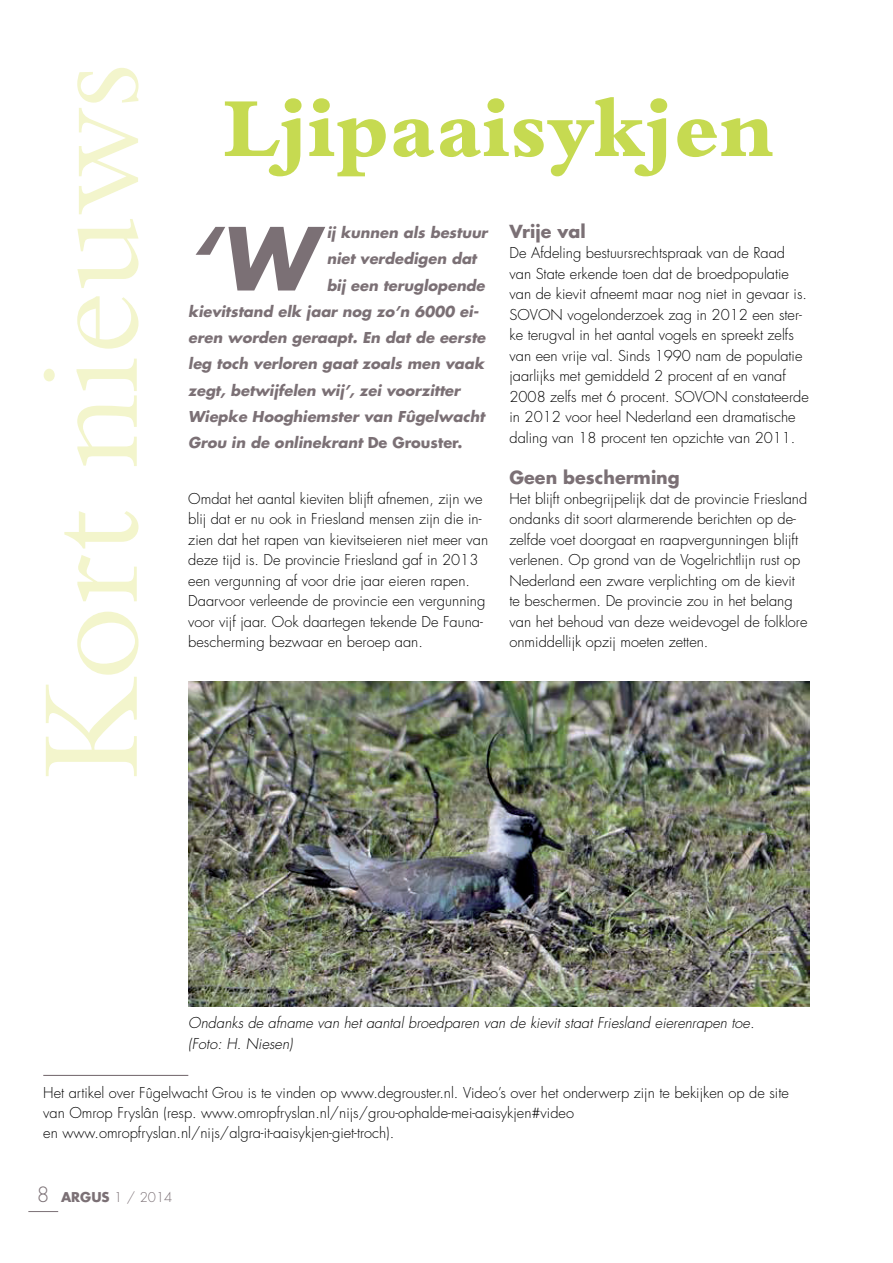
<style>
.page{position:relative;width:893px;height:1263px;background:#fff}
.page>*{position:absolute;margin:0;border:0;box-sizing:border-box;transform-origin:0 0}
.t1{font:146.25px "Bembo";color:#f3f5cc}
.t2{font:800 87.75px "Bembo";color:#c6da51}
.t3{font:italic 700 84.45px "Futura Std";color:#7b7075}
.t4{font:700 17.55px "Futura Std";color:#7b7075}
.t5{font:300 14.55px/20.4px "Futura Std";color:#000}
.t6{font:italic 700 14.55px "Futura Std";color:#7b7075}
.t7{font:italic 300 14.55px/20.4px "Futura Std";color:#000}
.t8{font:300 13.2px "Futura Std";color:#7b7075}
.s1{font-style:normal}
.s2{font-size:20.4px}
.s3{font-weight:700}
</style>
<div class="page">
<hr style="left:28px;top:1211px;width:30px;height:1px;background:#7b7075">
<img style="left:188px;top:681px;width:622px;height:325px">
<hr style="left:43px;top:1075px;width:145px;height:1px;background:#7b7075">
<h1 class="t1" style="left:6px;top:779px;width:717px;rotate:-90deg">Kort nieuws</h1>
<h2 class="t2" style="left:224px;top:79px;width:552px">Ljipaaisykjen</h2>
<h3 class="t3" style="left:188px;top:203px;width:127px">‘W</h3>
<p class="t6" style="left:327px;top:223px;width:162px">ij kunnen als bestuur</p>
<p class="t6" style="left:327px;top:249px;width:151px">niet verdedigen dat</p>
<p class="t6" style="left:327px;top:275px;width:160px">bij een teruglopende</p>
<p class="t6" style="left:188px;top:302px;width:292px">kievitstand elk jaar nog zo’n 6000 ei-</p>
<p class="t6" style="left:188px;top:328px;width:299px">eren worden geraapt. En dat de eerste</p>
<p class="t6" style="left:188px;top:354px;width:297px">leg toch verloren gaat zoals men vaak</p>
<p class="t6" style="left:188px;top:381px;width:273px">zegt, betwijfelen wij’, zei voorzitter</p>
<p class="t6" style="left:188px;top:407px;width:298px">Wiepke Hooghiemster van Fûgelwacht</p>
<p class="t6" style="left:188px;top:433px;width:276px">Grou in de onlinekrant <span class="s1">De Grouster.</span></p>
<p class="t5" style="left:188px;top:489px;width:301px">Omdat het aantal kieviten blijft afnemen, zijn we blij dat er nu ook in Friesland mensen zijn die in&shy;zien dat het rapen van kievitseieren niet meer van deze tijd is. De provincie Friesland gaf in 2013 een vergunning af voor drie jaar eieren rapen.<br>Daarvoor verleende de provincie een vergunning voor vijf jaar. Ook daartegen tekende De Fauna&shy;bescherming bezwaar en beroep aan.</p>
<p class="t4" style="left:509px;top:220px;width:78px">Vrije val</p>
<p class="t5" style="left:509px;top:243px;width:301px">De Afdeling bestuursrechtspraak van de Raad van State erkende toen dat de broedpopulatie van de kievit afneemt maar nog niet in gevaar is.<br>SOVON vogelonderzoek zag in 2012 een ster&shy;ke terugval in het aantal vogels en spreekt zelfs van een vrije val. Sinds 1990 nam de populatie jaarlijks met gemiddeld 2 procent af en vanaf 2008 zelfs met 6 procent. SOVON constateerde in 2012 voor heel Nederland een dramatische daling van 18 procent ten opzichte van 2011.</p>
<p class="t4" style="left:509px;top:465px;width:172px">Geen bescherming</p>
<p class="t5" style="left:509px;top:489px;width:299px">Het blijft onbegrijpelijk dat de provincie Friesland ondanks dit soort alarmerende berichten op de&shy;zelfde voet doorgaat en raapvergunningen blijft verlenen. Op grond van de Vogelrichtlijn rust op Nederland een zware verplichting om de kievit te beschermen. De provincie zou in het belang van het behoud van deze weidevogel de folklore onmiddellijk opzij moeten zetten.</p>
<p class="t7" style="left:188px;top:1013px;width:568px">Ondanks de afname van het aantal broedparen van de kievit staat Friesland eierenrapen toe. (Foto: H. Niesen)</p>
<p class="t5" style="left:43px;top:1082px;width:747px">Het artikel over Fûgelwacht Grou is te vinden op www.degrouster.nl. Video’s over het onderwerp zijn te bekijken op de site van Omrop Fryslân (resp. www.omropfryslan.nl/nijs/grou-ophalde-mei-aaisykjen#video<br>en www.omropfryslan.nl/nijs/algra-it-aaisykjen-giet-troch).</p>
<p class="t8" style="left:37px;top:1189px;width:137px"><span class="s2">8</span> <span class="s3">ARGUS</span> 1 / 2014</p>
</div>
